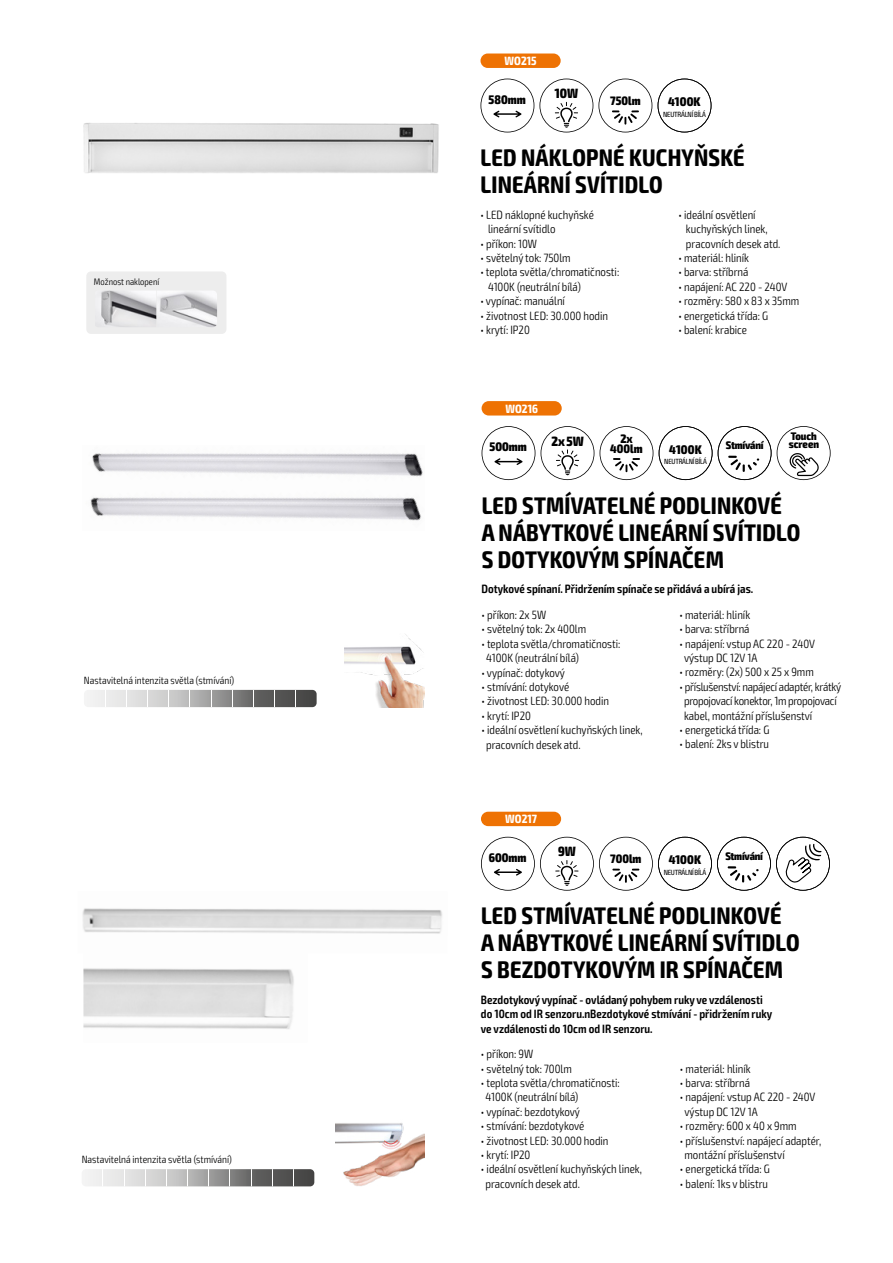
<style>
.page{position:relative;width:893px;height:1263px;background:#fff}
.page>*{position:absolute;margin:0;border:0;box-sizing:border-box;transform-origin:0 0}
.t1{font:700 condensed 24px/27px "Exo 2";letter-spacing:.01em;color:#000}
.t2{font:800 condensed 13.5px "Exo 2";color:#000}
.t3{font:800 condensed 12.6px "Exo 2";letter-spacing:.01em;color:#000}
.t4{font:800 condensed 12.45px "Exo 2";color:#000}
.t5{font:800 condensed 12.3px "Exo 2";color:#000}
.t6{font:300 condensed 12px/14.4px "Exo 2";color:#000}
.t7{font:600 condensed 12px/14.4px "Exo 2";color:#000}
.t8{font:300 condensed 12px/14.4px "Exo 2";letter-spacing:-.02em;color:#000}
.t9{font:700 condensed 12px "Exo 2";letter-spacing:.005em;color:#fff}
.t10{font:800 condensed 10.95px "Exo 2";letter-spacing:-.02em;color:#000}
.t11{font:300 condensed 10.5px "Exo 2";color:#000}
.t12{font:300 condensed 9.45px "Exo 2";color:#000}
.t13{font:condensed 7.5px "Exo 2";letter-spacing:-.03em;color:#000}
</style>
<div class="page">
<img style="left:83px;top:123px;width:356px;height:50px">
<div style="left:480px;top:54px;width:81px;height:14px;background:#ee7203;border-radius:7px"></div>
<svg style="left:480px;top:79px;width:172px;height:53px"></svg>
<svg style="left:658px;top:79px;width:53px;height:53px"></svg>
<div style="left:86px;top:271px;width:140px;height:63px;background:#ededed;border-radius:5px"></div>
<img style="left:101px;top:290px;width:116px;height:37px">
<img style="left:82px;top:908px;width:360px;height:26px">
<img style="left:83px;top:968px;width:211px;height:61px">
<img style="left:335px;top:1123px;width:90px;height:63px">
<svg style="left:82px;top:1169px;width:232px;height:17px;background:#a7a7a6"></svg>
<div style="left:481px;top:812px;width:80px;height:14px;background:#ee7203;border-radius:7px"></div>
<svg style="left:481px;top:837px;width:349px;height:54px"></svg>
<img style="left:90px;top:453px;width:333px;height:68px">
<img style="left:344px;top:634px;width:81px;height:73px">
<svg style="left:84px;top:690px;width:233px;height:17px;background:#a6a6a6"></svg>
<div style="left:482px;top:401px;width:80px;height:14px;background:#ee7203;border-radius:7px"></div>
<svg style="left:541px;top:426px;width:53px;height:54px"></svg>
<svg style="left:600px;top:426px;width:53px;height:54px"></svg>
<svg style="left:482px;top:426px;width:53px;height:54px"></svg>
<svg style="left:659px;top:426px;width:53px;height:54px"></svg>
<svg style="left:777px;top:426px;width:54px;height:54px"></svg>
<svg style="left:718px;top:426px;width:53px;height:54px"></svg>
<p class="t12" style="left:94px;top:276px;width:67px">Možnost naklopení</p>
<p class="t11" style="left:84px;top:674px;width:152px">Nastavitelná intenzita světla (stmívání)</p>
<p class="t11" style="left:82px;top:1153px;width:152px">Nastavitelná intenzita světla (stmívání)</p>
<p class="t9" style="left:504px;top:54px;width:34px">WO215</p>
<p class="t2" style="left:555px;top:85px;width:25px">10W</p>
<p class="t4" style="left:489px;top:92px;width:39px">580mm</p>
<p class="t5" style="left:610px;top:93px;width:32px">750lm</p>
<p class="t3" style="left:668px;top:94px;width:34px">4100K</p>
<p class="t13" style="left:663px;top:109px;width:44px">NEUTRÁLNÍ BÍLÁ</p>
<h1 class="t1" style="left:481px;top:145px;width:266px">LED NÁKLOPNÉ KUCHYŇSKÉ<br>LINEÁRNÍ SVÍTIDLO</h1>
<p class="t6" style="left:488px;top:208px;width:107px;text-indent:-8px">• LED náklopné kuchyňské lineární svítidlo</p>
<p class="t6" style="left:480px;top:236px;width:58px">• příkon: 10W</p>
<p class="t6" style="left:480px;top:251px;width:92px">• světelný tok: 750lm</p>
<p class="t6" style="left:488px;top:265px;width:133px;text-indent:-8px">• teplota světla/chromatičnosti:<br>4100K (neutrální bílá)</p>
<p class="t6" style="left:480px;top:294px;width:86px">• vypínač: manuální</p>
<p class="t6" style="left:480px;top:308px;width:129px">• životnost LED: 30.000 hodin</p>
<p class="t6" style="left:480px;top:323px;width:51px">• krytí: IP20</p>
<p class="t6" style="left:686px;top:208px;width:96px;text-indent:-8px">• ideální osvětlení kuchyňských linek, pracovních desek atd.</p>
<p class="t6" style="left:678px;top:251px;width:72px">• materiál: hliník</p>
<p class="t6" style="left:678px;top:265px;width:72px">• barva: stříbrná</p>
<p class="t6" style="left:678px;top:280px;width:110px">• napájení: AC 220 - 240V</p>
<p class="t6" style="left:678px;top:294px;width:122px">• rozměry: 580 x 83 x 35mm</p>
<p class="t6" style="left:678px;top:308px;width:91px">• energetická třída: G</p>
<p class="t6" style="left:678px;top:323px;width:70px">• balení: krabice</p>
<p class="t9" style="left:505px;top:401px;width:34px">WO216</p>
<p class="t2" style="left:551px;top:433px;width:34px">2x 5W</p>
<p class="t5" style="left:620px;top:431px;width:14px">2x</p>
<p class="t4" style="left:490px;top:439px;width:39px">500mm</p>
<p class="t5" style="left:610px;top:442px;width:34px">400lm</p>
<p class="t3" style="left:669px;top:441px;width:34px">4100K</p>
<p class="t13" style="left:664px;top:457px;width:44px">NEUTRÁLNÍ BÍLÁ</p>
<p class="t10" style="left:791px;top:430px;width:28px">Touch</p>
<p class="t10" style="left:726px;top:439px;width:39px">Stmívání</p>
<p class="t10" style="left:789px;top:438px;width:32px">screen</p>
<h1 class="t1" style="left:482px;top:492px;width:320px">LED STMÍVATELNÉ PODLINKOVÉ<br>A NÁBYTKOVÉ LINEÁRNÍ SVÍTIDLO<br>S DOTYKOVÝM SPÍNAČEM</h1>
<p class="t7" style="left:482px;top:582px;width:273px">Dotykové spínaní. Přidržením spínače se přidává a ubírá jas.</p>
<p class="t6" style="left:482px;top:608px;width:66px">• příkon: 2x 5W</p>
<p class="t6" style="left:482px;top:622px;width:106px">• světelný tok: 2x 400lm</p>
<p class="t6" style="left:486px;top:637px;width:136px;text-indent:-4px">• teplota světla/chromatičnosti:<br>4100K (neutrální bílá)</p>
<p class="t6" style="left:482px;top:665px;width:85px">• vypínač: dotykový</p>
<p class="t6" style="left:482px;top:680px;width:89px">• stmívání: dotykové</p>
<p class="t6" style="left:482px;top:694px;width:129px">• životnost LED: 30.000 hodin</p>
<p class="t6" style="left:482px;top:709px;width:51px">• krytí: IP20</p>
<p class="t6" style="left:486px;top:723px;width:158px;text-indent:-4px">• ideální osvětlení kuchyňských linek, pracovních desek atd.</p>
<p class="t9" style="left:505px;top:812px;width:33px">WO217</p>
<p class="t6" style="left:679px;top:607px;width:72px">• materiál: hliník</p>
<p class="t6" style="left:679px;top:622px;width:72px">• barva: stříbrná</p>
<p class="t6" style="left:684px;top:636px;width:133px;text-indent:-4px">• napájení: vstup AC 220 - 240V výstup DC 12V 1A</p>
<p class="t6" style="left:679px;top:665px;width:136px">• rozměry: (2x) 500 x 25 x 9mm</p>
<p class="t8" style="left:684px;top:679px;width:159px;text-indent:-4px">• příslušenství: napájecí adaptér, krátký propojovací konektor, 1m propojovací kabel, montážní příslušenství</p>
<p class="t6" style="left:679px;top:723px;width:91px">• energetická třída: G</p>
<p class="t6" style="left:679px;top:737px;width:91px">• balení: 2ks v blistru</p>
<p class="t2" style="left:558px;top:843px;width:19px">9W</p>
<p class="t4" style="left:489px;top:850px;width:39px">600mm</p>
<p class="t5" style="left:610px;top:851px;width:33px">700lm</p>
<p class="t3" style="left:669px;top:852px;width:34px">4100K</p>
<p class="t13" style="left:664px;top:868px;width:44px">NEUTRÁLNÍ BÍLÁ</p>
<p class="t10" style="left:725px;top:849px;width:39px">Stmívání</p>
<h1 class="t1" style="left:481px;top:903px;width:320px">LED STMÍVATELNÉ PODLINKOVÉ<br>A NÁBYTKOVÉ LINEÁRNÍ SVÍTIDLO<br>S BEZDOTYKOVÝM IR SPÍNAČEM</h1>
<p class="t7" style="left:481px;top:993px;width:293px">Bezdotykový vypínač - ovládaný pohybem ruky ve vzdálenosti do 10cm od IR senzoru.nBezdotykové stmívání - přidržením ruky ve vzdálenosti do 10cm od IR senzoru.</p>
<p class="t6" style="left:481px;top:1047px;width:54px">• příkon: 9W</p>
<p class="t6" style="left:481px;top:1061px;width:92px">• světelný tok: 700lm</p>
<p class="t6" style="left:485px;top:1076px;width:136px;text-indent:-4px">• teplota světla/chromatičnosti:<br>4100K (neutrální bílá)</p>
<p class="t6" style="left:481px;top:1104px;width:101px">• vypínač: bezdotykový</p>
<p class="t6" style="left:481px;top:1119px;width:105px">• stmívání: bezdotykové</p>
<p class="t6" style="left:481px;top:1133px;width:129px">• životnost LED: 30.000 hodin</p>
<p class="t6" style="left:481px;top:1148px;width:51px">• krytí: IP20</p>
<p class="t6" style="left:485px;top:1162px;width:158px;text-indent:-4px">• ideální osvětlení kuchyňských linek, pracovních desek atd.</p>
<p class="t6" style="left:680px;top:1061px;width:72px">• materiál: hliník</p>
<p class="t6" style="left:680px;top:1076px;width:72px">• barva: stříbrná</p>
<p class="t6" style="left:684px;top:1090px;width:133px;text-indent:-4px">• napájení: vstup AC 220 - 240V výstup DC 12V 1A</p>
<p class="t6" style="left:680px;top:1119px;width:118px">• rozměry: 600 x 40 x 9mm</p>
<p class="t6" style="left:684px;top:1133px;width:138px;text-indent:-4px">• příslušenství: napájecí adaptér, montážní příslušenství</p>
<p class="t6" style="left:680px;top:1162px;width:91px">• energetická třída: G</p>
<p class="t6" style="left:680px;top:1176px;width:90px">• balení: 1ks v blistru</p>
</div>
